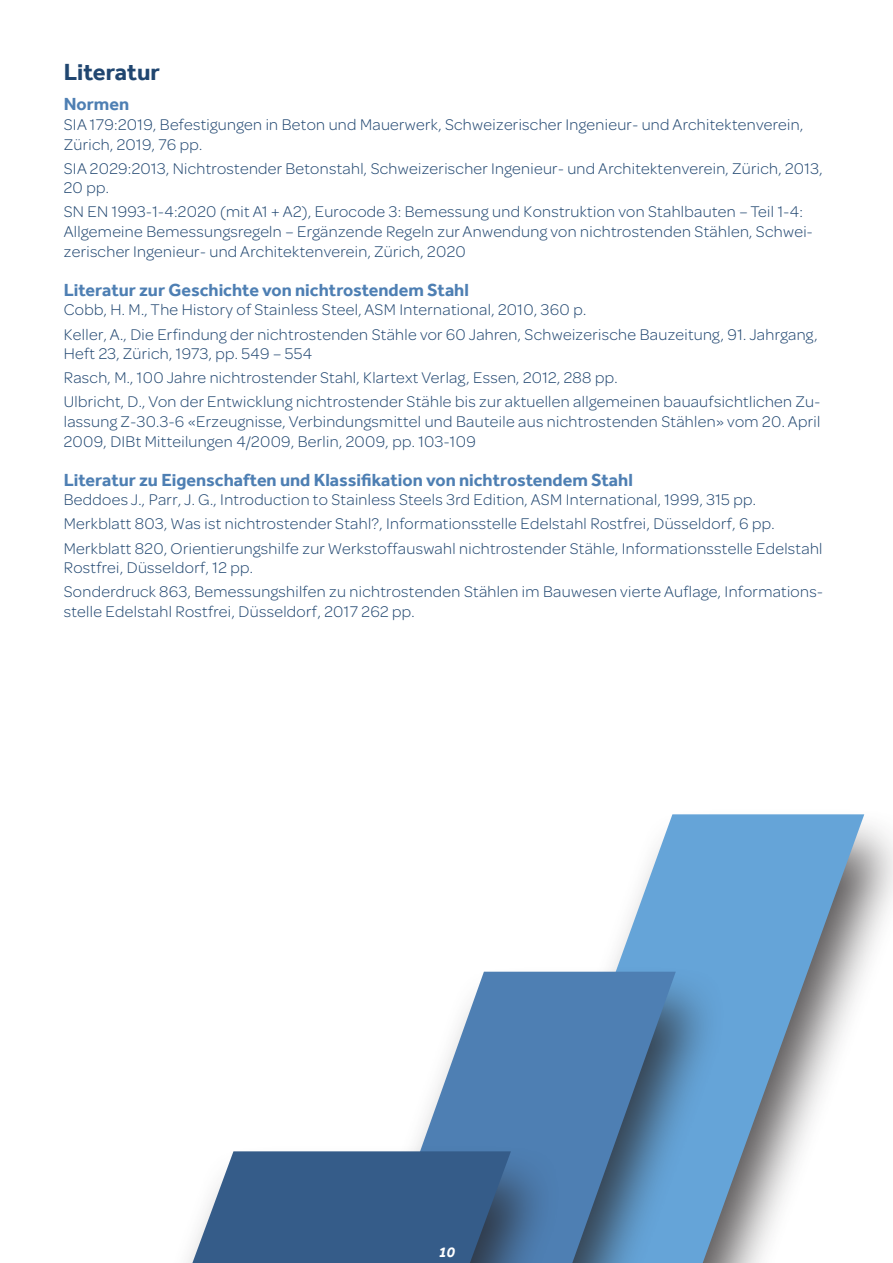
<style>
.page{position:relative;width:893px;height:1263px;background:#fff}
.page>*{position:absolute;margin:0;border:0;box-sizing:border-box;transform-origin:0 0}
.t1{font:700 24px "Effra";color:#204670}
.t2{font:700 18px "Effra";color:#4e7fb3}
.t3{font:300 16.5px/24px "Omnes";letter-spacing:.02em;color:#204670}
.t4{font:italic 700 15px "Effra";color:#fff}
</style>
<div class="page">
<div style="left:481px;top:807px;width:412px;height:456px;background:#231f20;opacity:.75"></div>
<svg style="left:511px;top:814px;width:353px;height:449px"></svg>
<div style="left:350px;top:965px;width:377px;height:298px;background:#231f20;opacity:.75"></div>
<svg style="left:380px;top:972px;width:296px;height:291px;fill:#4e7fb3"></svg>
<div style="left:162px;top:1144px;width:400px;height:119px;background:#231f20;opacity:.75"></div>
<svg style="left:192px;top:1151px;width:319px;height:112px"></svg>
<h1 class="t1" style="left:64px;top:57px;width:98px">Literatur</h1>
<p class="t2" style="left:64px;top:93px;width:67px">Normen</p>
<p class="t3" style="left:64px;top:113px;width:741px;line-height:19.8px">SIA 179:2019, Befestigungen in Beton und Mauerwerk, Schweizerischer Ingenieur- und Architektenverein,<br>Zürich, 2019, 76 pp.</p>
<p class="t3" style="left:64px;top:157px;width:760px;line-height:19.8px">SIA 2029:2013, Nichtrostender Betonstahl, Schweizerischer Ingenieur- und Architektenverein, Zürich, 2013,<br>20 pp.</p>
<p class="t3" style="left:64px;top:201px;width:750px;line-height:19.8px">SN EN 1993-1-4:2020 (mit A1 + A2), Eurocode 3: Bemessung und Konstruktion von Stahlbauten – Teil 1-4:<br>Allgemeine Bemessungsregeln – Ergänzende Regeln zur Anwendung von nichtrostenden Stählen, Schwei&shy;zerischer Ingenieur- und Architektenverein, Zürich, 2020</p>
<p class="t2" style="left:64px;top:279px;width:407px">Literatur zur Geschichte von nichtrostendem Stahl</p>
<p class="t3" style="left:64px;top:297px;width:755px">Cobb, H. M., The History of Stainless Steel, ASM International, 2010, 360 p.<br>Keller, A., Die Erfindung der nichtrostenden Stähle vor 60 Jahren, Schweizerische Bauzeitung, 91. Jahrgang,</p>
<p class="t3" style="left:64px;top:341px;width:758px">Heft 23, Zürich, 1973, pp. 549 – 554<br>Rasch, M., 100 Jahre nichtrostender Stahl, Klartext Verlag, Essen, 2012, 288 pp.<br>Ulbricht, D., Von der Entwicklung nichtrostender Stähle bis zur aktuellen allgemeinen bauaufsichtlichen Zu-</p>
<p class="t3" style="left:64px;top:411px;width:758px;line-height:19.8px">lassung Z-30.3-6 «Erzeugnisse, Verbindungsmittel und Bauteile aus nichtrostenden Stählen» vom 20. April<br>2009, DIBt Mitteilungen 4/2009, Berlin, 2009, pp. 103-109</p>
<p class="t2" style="left:64px;top:469px;width:571px">Literatur zu Eigenschaften und Klassifikation von nichtrostendem Stahl</p>
<p class="t3" style="left:64px;top:487px;width:760px">Beddoes J., Parr, J. G., Introduction to Stainless Steels 3rd Edition, ASM International, 1999, 315 pp.<br>Merkblatt 803, Was ist nichtrostender Stahl?, Informationsstelle Edelstahl Rostfrei, Düsseldorf, 6 pp.<br>Merkblatt 820, Orientierungshilfe zur Werkstoffauswahl nichtrostender Stähle, Informationsstelle Edelstahl</p>
<p class="t3" style="left:64px;top:555px;width:761px">Rostfrei, Düsseldorf, 12 pp.<br>Sonderdruck 863, Bemessungshilfen zu nichtrostenden Stählen im Bauwesen vierte Auflage, Informations-</p>
<p class="t3" style="left:64px;top:599px;width:352px">stelle Edelstahl Rostfrei, Düsseldorf, 2017 262 pp.</p>
<p class="t4" style="left:438px;top:1243px;width:18px">10</p>
</div>
